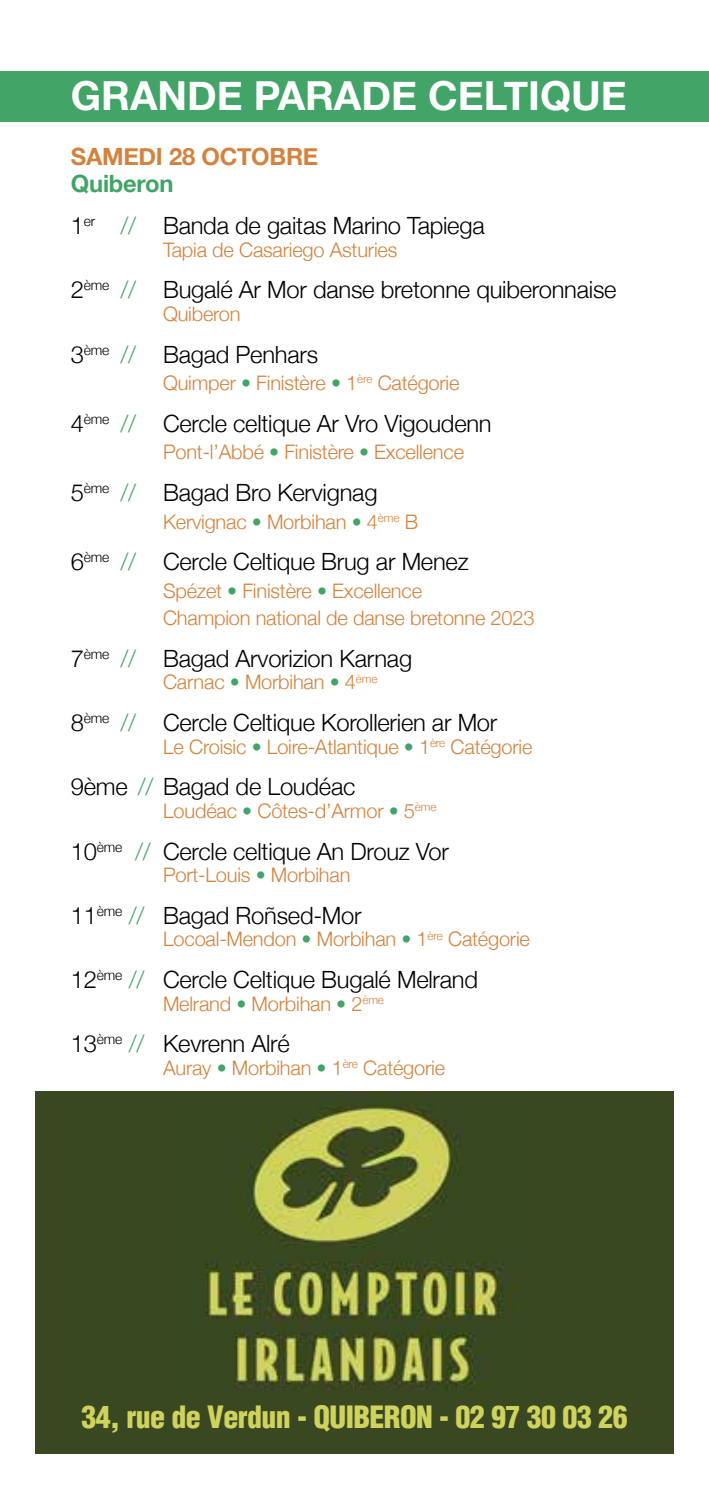
<style>
.page{position:relative;width:709px;height:1489px;background:#fff}
.page>*{position:absolute;margin:0;border:0;box-sizing:border-box;transform-origin:0 0}
.t1{font:700 40px "Helvetica Neue";color:#fff}
.t2{font:900 condensed 30px "Helvetica";letter-spacing:-.02em;color:#cfd25d}
.t3{font:300 23.75px/41.8px "Helvetica Neue";letter-spacing:-.01em;color:#000}
.t4{font:700 23.75px "Helvetica Neue";letter-spacing:-.01em;color:#d4823d}
.t5{font:300 20px/27.5px "Helvetica Neue";letter-spacing:-.01em;color:#d4823d}
.s1{font-weight:700;color:#42a467}
.s2{color:#42a467}
</style>
<div class="page">
<div style="left:35px;top:1091px;width:638px;height:362px;background:#394821"></div>
<div style="left:0;top:71px;width:709px;height:50px;background:#42a467"></div>
<img style="left:177px;top:1091px;width:354px;height:299px">
<h1 class="t1" style="left:71px;top:73px;width:557px">GRANDE PARADE CELTIQUE</h1>
<p class="t4" style="left:71px;top:143px;width:249px">SAMEDI 28 OCTOBRE</p>
<p class="t3" style="left:71px;top:163px;width:415px"><span class="s1">Quiberon<br></span>1<sup>er</sup> <span class="s2">//</span> Banda de gaitas Marino Tapiega</p>
<p class="t5" style="left:163px;top:236px;width:236px">Tapia de Casariego Asturies</p>
<p class="t3" style="left:71px;top:269px;width:547px">2<sup>ème</sup> <span class="s2">//</span> Bugalé Ar Mor danse bretonne quiberonnaise</p>
<p class="t5" style="left:163px;top:300px;width:79px">Quiberon</p>
<p class="t3" style="left:71px;top:333px;width:249px">3<sup>ème</sup> <span class="s2">//</span> Bagad Penhars</p>
<p class="t5" style="left:163px;top:369px;width:298px">Quimper <span class="s2">•</span> Finistère <span class="s2">•</span> 1<sup>ère</sup> Catégorie</p>
<p class="t3" style="left:71px;top:402px;width:422px">4<sup>ème</sup> <span class="s2">//</span> Cercle celtique Ar Vro Vigoudenn</p>
<p class="t5" style="left:163px;top:438px;width:302px">Pont-l’Abbé <span class="s2">•</span> Finistère <span class="s2">•</span> Excellence</p>
<p class="t3" style="left:71px;top:471px;width:308px">5<sup>ème</sup> <span class="s2">//</span> Bagad Bro Kervignag</p>
<p class="t5" style="left:163px;top:507px;width:256px">Kervignac <span class="s2">•</span> Morbihan <span class="s2">•</span> 4<sup>ème</sup> B</p>
<p class="t3" style="left:71px;top:541px;width:399px">6<sup>ème</sup> <span class="s2">//</span> Cercle Celtique Brug ar Menez</p>
<p class="t5" style="left:163px;top:577px;width:373px">Spézet <span class="s2">•</span> Finistère <span class="s2">•</span> Excellence<br>Champion national de danse bretonne 2023</p>
<p class="t3" style="left:71px;top:637px;width:343px">7<sup>ème</sup> <span class="s2">//</span> Bagad Arvorizion Karnag</p>
<p class="t5" style="left:163px;top:668px;width:216px">Carnac <span class="s2">•</span> Morbihan <span class="s2">•</span> 4<sup>ème</sup></p>
<p class="t3" style="left:71px;top:702px;width:428px">8<sup>ème</sup> <span class="s2">//</span> Cercle Celtique Korollerien ar Mor</p>
<p class="t5" style="left:163px;top:732px;width:371px">Le Croisic <span class="s2">•</span> Loire-Atlantique <span class="s2">•</span> 1<sup>ère</sup> Catégorie</p>
<p class="t3" style="left:71px;top:766px;width:286px">9ème <span class="s2">//</span> Bagad de Loudéac</p>
<p class="t5" style="left:163px;top:797px;width:275px">Loudéac <span class="s2">•</span> Côtes-d’Armor <span class="s2">•</span> 5<sup>ème</sup></p>
<p class="t3" style="left:71px;top:830px;width:379px">10<sup>ème</sup> <span class="s2">//</span> Cercle celtique An Drouz Vor</p>
<p class="t5" style="left:163px;top:861px;width:189px">Port-Louis <span class="s2">•</span> Morbihan</p>
<p class="t3" style="left:71px;top:894px;width:292px">11<sup>ème</sup> <span class="s2">//</span> Bagad Roñsed-Mor</p>
<p class="t5" style="left:163px;top:925px;width:368px">Locoal-Mendon <span class="s2">•</span> Morbihan <span class="s2">•</span> 1<sup>ère</sup> Catégorie</p>
<p class="t3" style="left:71px;top:958px;width:409px">12<sup>ème</sup> <span class="s2">//</span> Cercle Celtique Bugalé Melrand</p>
<p class="t5" style="left:163px;top:989px;width:222px">Melrand <span class="s2">•</span> Morbihan <span class="s2">•</span> 2<sup>ème</sup></p>
<p class="t3" style="left:71px;top:1022px;width:220px">13<sup>ème</sup> <span class="s2">//</span> Kevrenn Alré</p>
<p class="t5" style="left:163px;top:1053px;width:283px">Auray <span class="s2">•</span> Morbihan <span class="s2">•</span> 1<sup>ère</sup> Catégorie</p>
<p class="t2" style="left:81px;top:1404px;width:548px">34, rue de Verdun - QUIBERON - 02 97 30 03 26</p>
</div>
